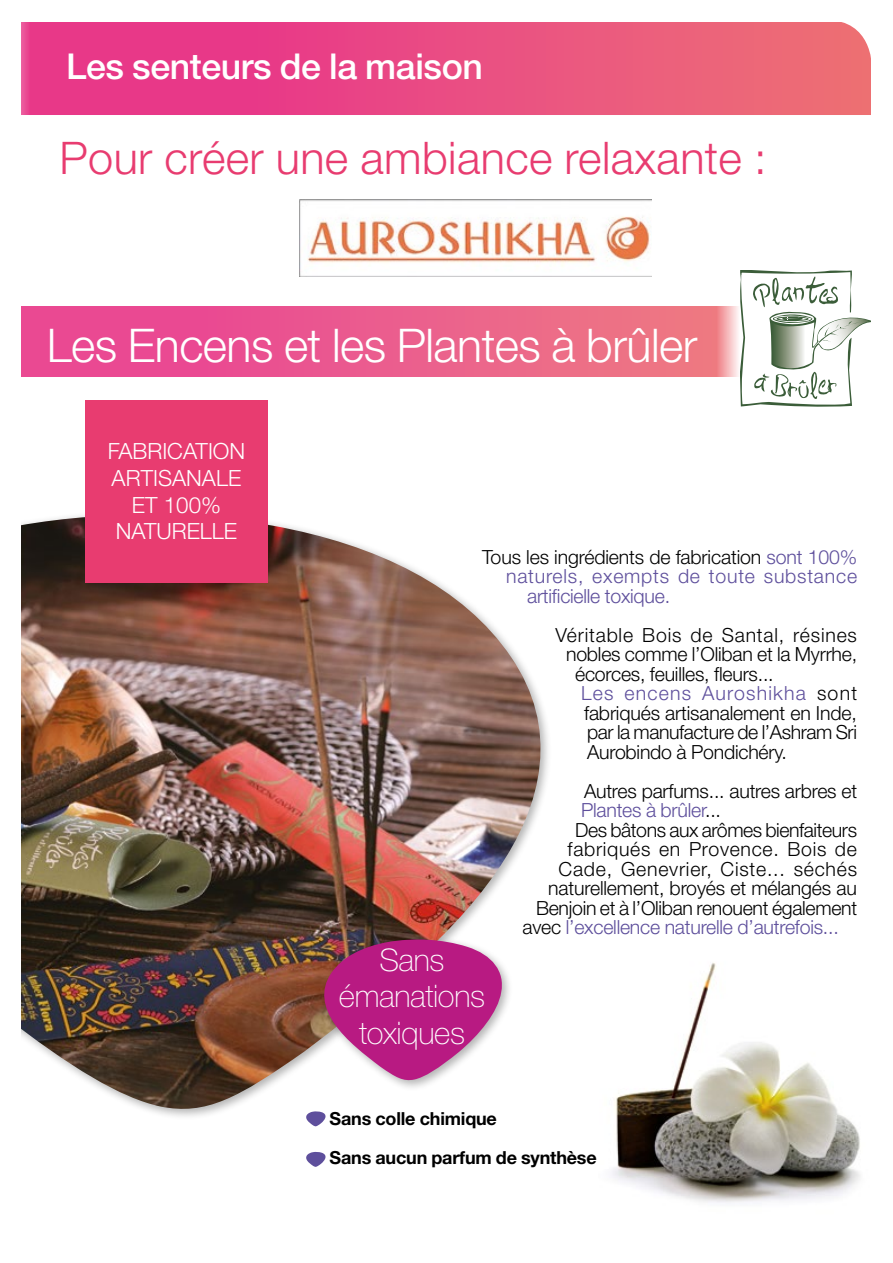
<style>
.page{position:relative;width:893px;height:1263px;background:#fff}
.page>*{position:absolute;margin:0;border:0;box-sizing:border-box;transform-origin:0 0}
.tableau_titre{font:300 46.5px "Helvetica Neue LT Std";letter-spacing:-.01em;color:#fff}
.tableau_titre-2{font:300 45px "Helvetica Neue LT Std";letter-spacing:.01em;color:#e83c70}
.titre_c28{font:500 35.7px "Helvetica Neue LT Std";letter-spacing:-.01em;color:#fff}
.t1{font:100 31.05px "Helvetica Neue LT Std";letter-spacing:-.01em;color:#fff}
.t2{font:300 22.35px "Helvetica Neue LT Std";color:#fff}
.texte_c11{font:300 19.5px/19.5px "Helvetica Neue LT Std";letter-spacing:-.01em;color:#000;text-align:justify}
.texte_c11-2{font:300 19.5px "Helvetica Neue LT Std";letter-spacing:-.01em;color:#5e4f9c}
.texte_c11-3{font:300 19.5px "Helvetica Neue LT Std";letter-spacing:.04em;color:#000}
.texte_c11-4{font:300 19.5px "Helvetica Neue LT Std";letter-spacing:.04em;color:#5e4f9c}
.texte_c11-5{font:300 19.5px "Helvetica Neue LT Std";letter-spacing:.035em;color:#000}
.texte_c11-6{font:700 18px "Helvetica Neue LT Std";letter-spacing:-.01em;color:#000}
.s1{color:#5e4f9c}
.s2{color:#000}
</style>
<div class="page">
<svg style="left:21px;top:22px;width:850px;height:93px;background:#ea4e82"></svg>
<img style="left:21px;top:515px;width:527px;height:595px">
<img style="left:612px;top:963px;width:248px;height:240px">
<svg style="left:740px;top:270px;width:131px;height:137px"></svg>
<img style="left:300px;top:200px;width:352px;height:77px">
<svg style="left:21px;top:306px;width:734px;height:71px;background:#eb6290"></svg>
<div style="left:85px;top:400px;width:183px;height:183px;background:#e83c70"></div>
<svg style="left:306px;top:1111px;width:20px;height:15px"></svg>
<svg style="left:306px;top:1152px;width:20px;height:15px"></svg>
<div style="left:318px;top:934px;width:195px;height:158px;background:#000;opacity:.3"></div>
<svg style="left:320px;top:938px;width:185px;height:144px"></svg>
<p class="titre_c28" style="left:66px;top:45px;width:418px">Les senteurs de la maison</p>
<p class="tableau_titre-2" style="left:60px;top:130px;width:708px">Pour créer une ambiance relaxante :</p>
<p class="tableau_titre" style="left:47px;top:317px;width:652px">Les Encens et les Plantes à brûler</p>
<p class="t2" style="left:108px;top:437px;width:139px">FABRICATION</p>
<p class="t2" style="left:112px;top:464px;width:131px">ARTISANALE</p>
<p class="t2" style="left:132px;top:491px;width:90px">ET 100%</p>
<p class="t2" style="left:116px;top:518px;width:123px">NATURELLE</p>
<p class="texte_c11" style="left:482px;top:547px;width:377px">Tous les ingrédients de fabrication <span class="s1">sont 100%</span></p>
<p class="texte_c11-4" style="left:506px;top:564px;width:352px">naturels, exempts de toute substance</p>
<p class="texte_c11-2" style="left:527px;top:584px;width:145px">artificielle toxique.</p>
<p class="texte_c11-3" style="left:556px;top:623px;width:303px">Véritable Bois de Santal, résines</p>
<p class="texte_c11" style="left:566px;top:644px;width:293px">nobles comme l’Oliban et la Myrrhe,</p>
<p class="texte_c11" style="left:575px;top:664px;width:200px">écorces, feuilles, fleurs...</p>
<p class="texte_c11" style="left:581px;top:683px;width:277px"><span class="s1">Les encens Auroshikha</span> sont fabriqués artisanalement en Inde, par la manufacture de l’Ashram Sri Aurobindo à Pondichéry.</p>
<p class="texte_c11" style="left:581px;top:781px;width:278px">Autres parfums... autres arbres et<br><span class="s1">Plantes à brûler</span>...</p>
<p class="texte_c11" style="left:575px;top:820px;width:283px">Des bâtons aux arômes bienfaiteurs</p>
<p class="texte_c11-5" style="left:568px;top:837px;width:291px">fabriqués en Provence. Bois de</p>
<p class="texte_c11-3" style="left:559px;top:857px;width:300px">Cade, Genevrier, Ciste... séchés</p>
<p class="texte_c11" style="left:548px;top:878px;width:310px">naturellement, broyés et mélangés au</p>
<p class="texte_c11" style="left:536px;top:898px;width:323px">Benjoin et à l’Oliban renouent également</p>
<p class="texte_c11-2" style="left:523px;top:915px;width:318px"><span class="s2">avec</span> l’excellence naturelle d’autrefois...</p>
<p class="t1" style="left:379px;top:942px;width:67px">Sans</p>
<p class="t1" style="left:339px;top:978px;width:148px">émanations</p>
<p class="t1" style="left:359px;top:1015px;width:107px">toxiques</p>
<p class="texte_c11-6" style="left:330px;top:1107px;width:169px">Sans colle chimique</p>
<p class="texte_c11-6" style="left:330px;top:1146px;width:269px">Sans aucun parfum de synthèse</p>
</div>
